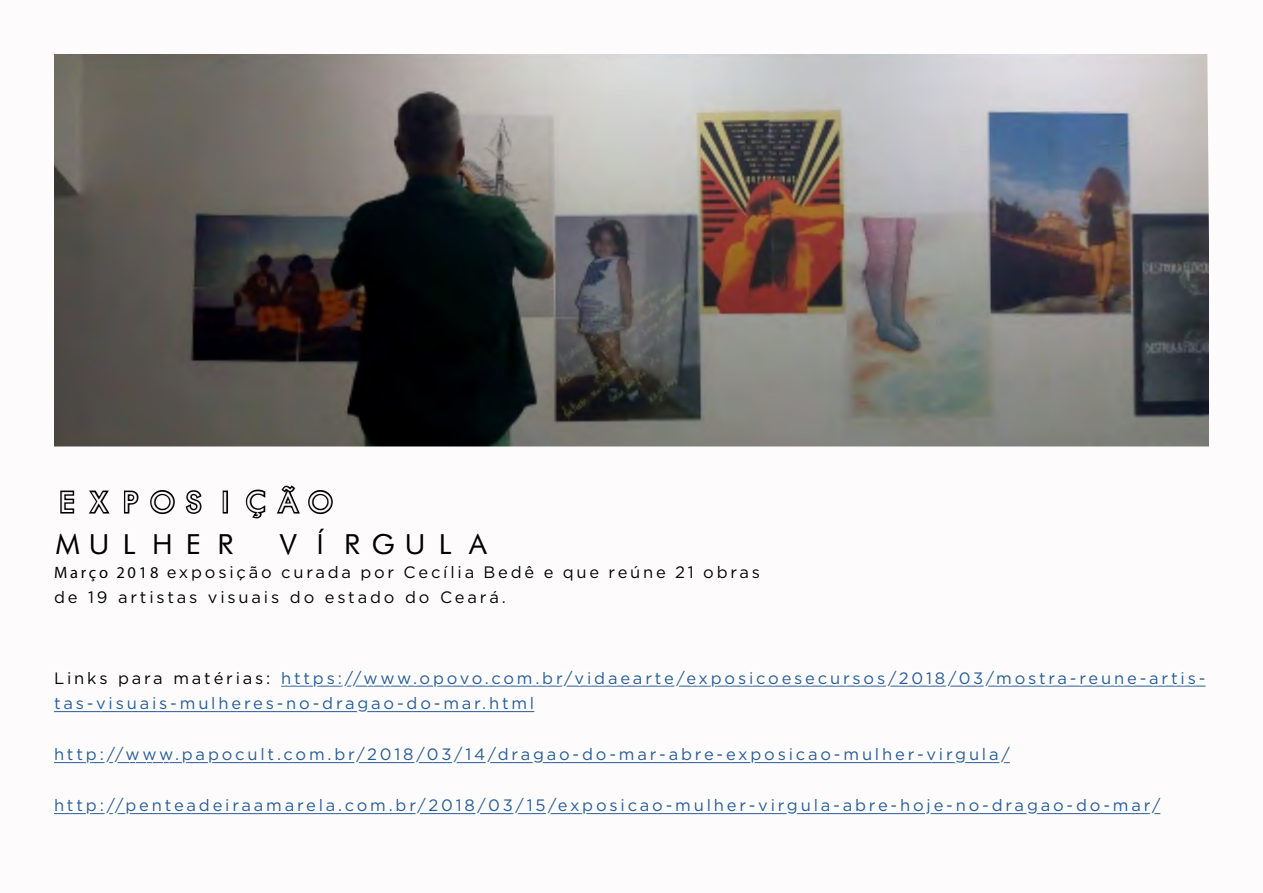
<style>
.page{position:relative;width:1263px;height:893px;background:#fff}
.page>*{position:absolute;margin:0;border:0;box-sizing:border-box;transform-origin:0 0}
.t1{font:27px "Futurist Fixed Width";letter-spacing:.17em;color:#000}
.t2{font:27px "Futurist Fixed Width";letter-spacing:.17em;color:#fff}
.t3{font:16.5px/25.5px "Gotham";letter-spacing:.17em;color:#275b9b}
.t4{font:16.5px/25.5px "Gotham";letter-spacing:.17em;color:#000}
.s1{font-family:"Myriad Pro"}
.s2{color:#000}
</style>
<div class="page">
<img style="left:54px;top:54px;width:1155px;height:392px">
<svg style="left:60px;top:485px;width:273px;height:34px"></svg>
<hr style="left:54px;top:762px;width:956px;height:1px;background:#275b9b">
<hr style="left:54px;top:813px;width:1106px;height:1px;background:#275b9b">
<svg style="left:54px;top:685px;width:1152px;height:28px"></svg>
<svg style="left:54px;top:762px;width:205px;height:2px"></svg>
<svg style="left:265px;top:762px;width:307px;height:2px"></svg>
<svg style="left:580px;top:762px;width:137px;height:2px"></svg>
<svg style="left:724px;top:762px;width:109px;height:2px"></svg>
<svg style="left:842px;top:762px;width:32px;height:2px"></svg>
<svg style="left:880px;top:762px;width:101px;height:2px"></svg>
<svg style="left:987px;top:762px;width:23px;height:2px"></svg>
<svg style="left:54px;top:813px;width:611px;height:2px"></svg>
<svg style="left:674px;top:813px;width:31px;height:2px"></svg>
<svg style="left:712px;top:813px;width:100px;height:2px"></svg>
<svg style="left:819px;top:813px;width:72px;height:2px"></svg>
<svg style="left:898px;top:813px;width:168px;height:2px"></svg>
<svg style="left:1074px;top:813px;width:87px;height:2px"></svg>
<h1 class="t2" style="left:54px;top:485px;width:281px">EXPOSIÇÃO</h1>
<h1 class="t1" style="left:54px;top:527px;width:186px">MULHER</h1>
<h1 class="t1" style="left:275px;top:527px;width:218px">VÍRGULA</h1>
<p class="t4" style="left:54px;top:559px;width:707px"><span class="s1">Março 2018</span> exposição curada por Cecília Bedê e que reúne 21 obras de 19 artistas visuais do estado do Ceará.</p>
<p class="t3" style="left:54px;top:665px;width:1153px"><span class="s2">Links para matérias:</span> https://www.opovo.com.br/vidaearte/exposicoesecursos/2018/03/mostra-reune-artis&shy;tas-visuais-mulheres-no-dragao-do-mar.html</p>
<p class="t3" style="left:54px;top:741px;width:957px">http://www.papocult.com.br/2018/03/14/dragao-do-mar-abre-exposicao-mulher-virgula/</p>
<p class="t3" style="left:54px;top:792px;width:1108px">http://penteadeiraamarela.com.br/2018/03/15/exposicao-mulher-virgula-abre-hoje-no-dragao-do-mar/</p>
</div>
